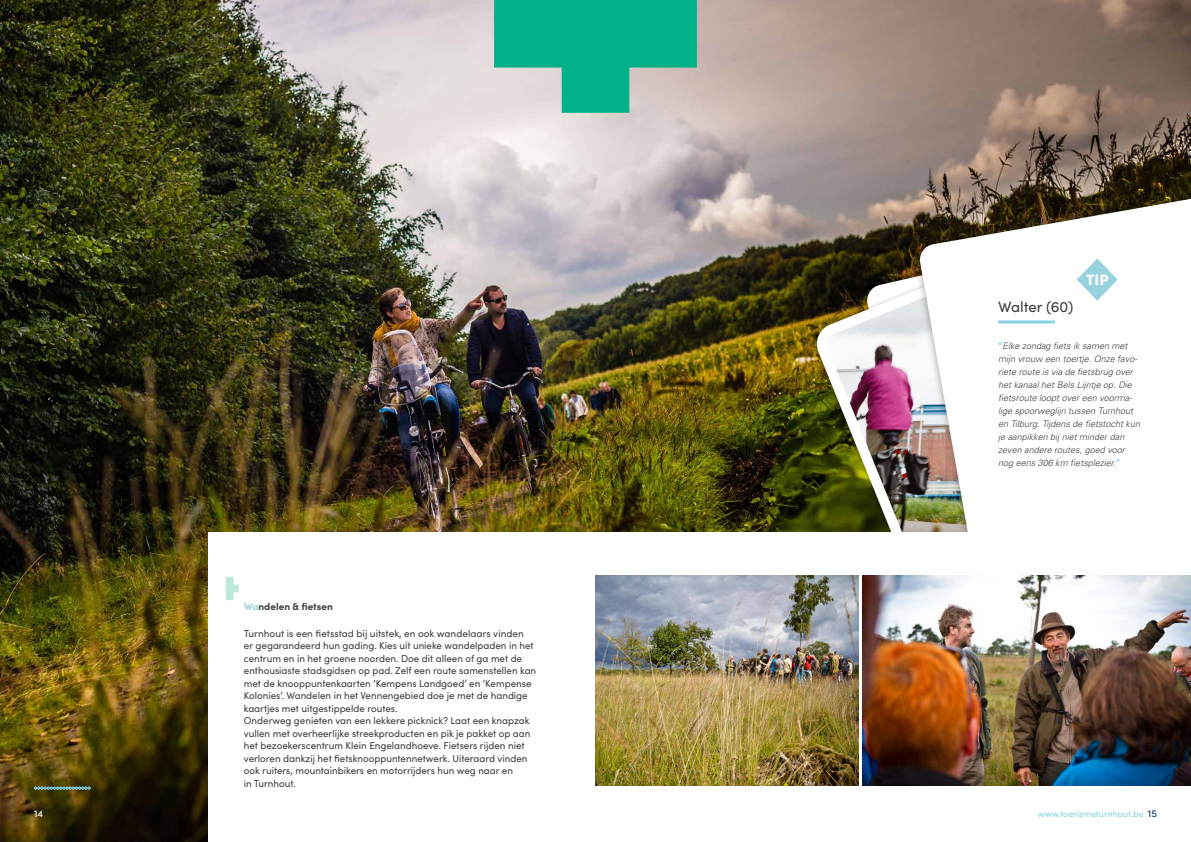
<style>
.page{position:relative;width:1191px;height:842px;background:#fff}
.page>*{position:absolute;margin:0;border:0;box-sizing:border-box;transform-origin:0 0}
.t1{font:15px "Sofia Pro";color:#3c3c3b}
.t2{font:900 15px "Sofia Pro";color:#fff}
.t3{font:10px/12.5px "Sofia Pro";color:#3c3c3b}
.t4{font:700 10px "Sofia Pro";color:#3c3c3b}
.t5{font:10px "Sofia Pro";color:#fff}
.t6{font:italic 300 9px/13px "Univers";color:#3c3c3b}
.t7{font:9px "Sofia Pro";color:#87d1e6}
.s1{color:#99d1dd}
.s2{font-family:"Sofia Pro";font-weight:900;font-style:normal;font-size:10px;color:#87d1e6}
.s3{font-size:10px;color:#002e5f}
</style>
<div class="page">
<img style="left:0;top:0;width:1191px;height:842px">
<svg style="left:34px;top:786px;width:57px;height:4px"></svg>
<img style="left:818px;top:238px;width:94px;height:295px">
<div style="left:912px;top:173px;width:279px;height:493px;background:#000;opacity:.5"></div>
<svg style="left:921px;top:180px;width:270px;height:353px"></svg>
<svg style="left:1076px;top:259px;width:41px;height:42px"></svg>
<hr style="left:998px;top:320px;width:57px;height:3px;background:#87d1e6">
<div style="left:209px;top:533px;width:982px;height:309px;background:#fff"></div>
<img style="left:862px;top:576px;width:329px;height:209px">
<img style="left:595px;top:576px;width:263px;height:209px">
<svg style="left:226px;top:577px;width:13px;height:23px"></svg>
<svg style="left:494px;top:0;width:203px;height:113px;background:#3bb99b"></svg>
<p class="t5" style="left:34px;top:806px;width:11px">14</p>
<p class="t4" style="left:244px;top:599px;width:91px"><span class="s1">Wa</span>ndelen &amp; fietsen</p>
<p class="t3" style="left:244px;top:626px;width:294px">Turnhout is een fietsstad bij uitstek, en ook wandelaars vinden<br>er gegarandeerd hun gading. Kies uit unieke wandelpaden in het centrum en in het groene noorden. Doe dit alleen of ga met de enthousiaste stadsgidsen op pad. Zelf een route samenstellen kan met de knooppuntenkaarten ‘Kempens Landgoed’ en ‘Kempense Kolonies’. Wandelen in het Vennengebied doe je met de handige kaartjes met uitgestippelde routes.<br>Onderweg genieten van een lekkere picknick? Laat een knapzak vullen met overheerlijke streekproducten en pik je pakket op aan het bezoekerscentrum Klein Engelandhoeve. Fietsers rijden niet verloren dankzij het fietsknooppuntennetwerk. Uiteraard vinden ook ruiters, mountainbikers en motorrijders hun weg naar en<br>in Turnhout.</p>
<h1 class="t2" style="left:1086px;top:268px;width:24px">TIP</h1>
<h1 class="t1" style="left:998px;top:295px;width:76px">Walter (60)</h1>
<p class="t6" style="left:998px;top:339px;width:143px"><span class="s2">“</span>Elke zondag fiets ik samen met mijn vrouw een toertje. Onze favo&shy;riete route is via de fietsbrug over het kanaal het Bels Lijntje op. Die fietsroute loopt over een voorma&shy;lige spoorweglijn tussen Turnhout en Tilburg. Tijdens de fietstocht kun je aanpikken bij niet minder dan zeven andere routes, goed voor nog eens 306 km fietsplezier.<span class="s2">”</span></p>
<p class="t7" style="left:1037px;top:807px;width:121px">www.toerismeturnhout.be <span class="s3">15</span></p>
</div>
